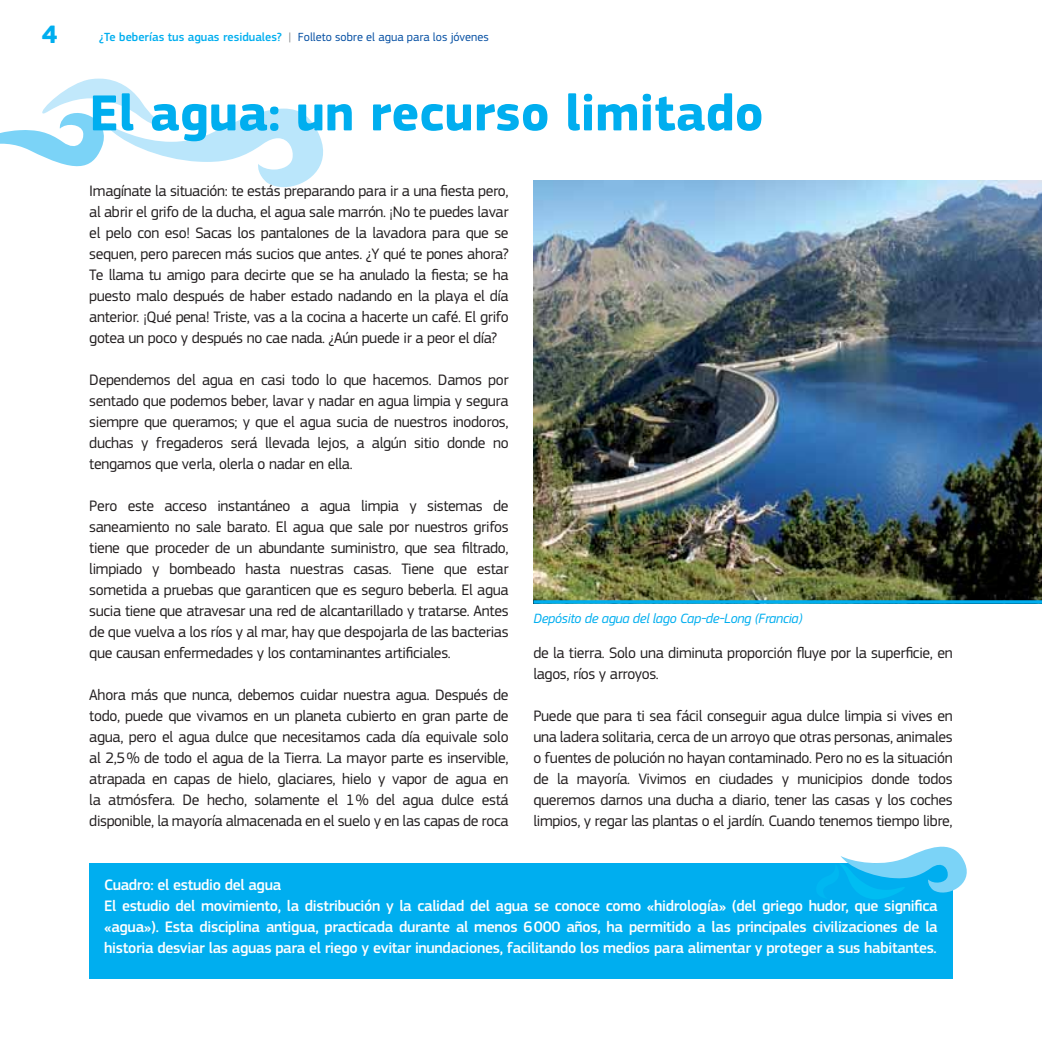
<style>
.page{position:relative;width:1042px;height:1042px;background:#fff}
.page>*{position:absolute;margin:0;border:0;box-sizing:border-box;transform-origin:0 0}
.t1{font:700 52.5px "EC Square Sans Pro";color:#00aeef}
.t2{font:700 26.25px "EC Square Sans Pro";color:#00aeef}
.t3{font:15.75px/21px "EC Square Sans Pro";letter-spacing:-.02em;color:#231f20;text-align:justify}
.t4{font:500 15.75px/21px "EC Square Sans Pro";letter-spacing:-.02em;color:#fff}
.t5{font:italic 14px "EC Square Sans Pro";letter-spacing:-.02em;color:#00aeef}
.t6{font:12.25px "EC Square Sans Pro";color:#034ea2}
.s1{font-weight:500;color:#00aeef}
.s2{color:#808285}
</style>
<div class="page">
<svg style="left:0;top:79px;width:323px;height:108px"></svg>
<div style="left:89px;top:863px;width:863px;height:116px;background:#00aeef"></div>
<svg style="left:840px;top:846px;width:127px;height:53px"></svg>
<img style="left:533px;top:181px;width:509px;height:419px">
<svg style="left:533px;top:600px;width:509px;height:4px"></svg>
<h2 class="t2" style="left:42px;top:24px;width:17px">4</h2>
<p class="t6" style="left:99px;top:32px;width:391px"><span class="s1">¿Te beberías tus aguas residuales?</span> <span class="s2">|</span> Folleto sobre el agua para los jóvenes</p>
<h1 class="t1" style="left:89px;top:93px;width:676px">El agua: un recurso limitado</h1>
<p class="t3" style="left:89px;top:182px;width:421px">Imagínate la situación: te estás preparando para ir a una fiesta pero, al abrir el grifo de la ducha, el agua sale marrón. ¡No te puedes lavar el pelo con eso! Sacas los pantalones de la lavadora para que se sequen, pero parecen más sucios que antes. ¿Y qué te pones ahora?<br>Te llama tu amigo para decirte que se ha anulado la fiesta; se ha puesto malo después de haber estado nadando en la playa el día anterior. ¡Qué pena! Triste, vas a la cocina a hacerte un café. El grifo gotea un poco y después no cae nada. ¿Aún puede ir a peor el día?</p>
<p class="t3" style="left:89px;top:371px;width:421px">Dependemos del agua en casi todo lo que hacemos. Damos por sentado que podemos beber, lavar y nadar en agua limpia y segura siempre que queramos; y que el agua sucia de nuestros inodoros, duchas y fregaderos será llevada lejos, a algún sitio donde no tengamos que verla, olerla o nadar en ella.</p>
<p class="t3" style="left:89px;top:497px;width:421px">Pero este acceso instantáneo a agua limpia y sistemas de saneamiento no sale barato. El agua que sale por nuestros grifos tiene que proceder de un abundante suministro, que sea filtrado, limpiado y bombeado hasta nuestras casas. Tiene que estar sometida a pruebas que garanticen que es seguro beberla. El agua sucia tiene que atravesar una red de alcantarillado y tratarse. Antes de que vuelva a los ríos y al mar, hay que despojarla de las bacterias que causan enfermedades y los contaminantes artificiales.</p>
<p class="t3" style="left:89px;top:686px;width:421px">Ahora más que nunca, debemos cuidar nuestra agua. Después de todo, puede que vivamos en un planeta cubierto en gran parte de agua, pero el agua dulce que necesitamos cada día equivale solo al 2,5 % de todo el agua de la Tierra. La mayor parte es inservible, atrapada en capas de hielo, glaciares, hielo y vapor de agua en la atmósfera. De hecho, solamente el 1 % del agua dulce está disponible, la mayoría almacenada en el suelo y en las capas de roca</p>
<p class="t5" style="left:533px;top:612px;width:271px">Depósito de agua del lago Cap-de-Long (Francia)</p>
<p class="t3" style="left:533px;top:644px;width:421px">de la tierra. Solo una diminuta proporción fluye por la superficie, en lagos, ríos y arroyos.</p>
<p class="t3" style="left:533px;top:707px;width:421px">Puede que para ti sea fácil conseguir agua dulce limpia si vives en una ladera solitaria, cerca de un arroyo que otras personas, animales o fuentes de polución no hayan contaminado. Pero no es la situación de la mayoría. Vivimos en ciudades y municipios donde todos queremos darnos una ducha a diario, tener las casas y los coches limpios, y regar las plantas o el jardín. Cuando tenemos tiempo libre,</p>
<p class="t4" style="left:104px;top:876px;width:835px">Cuadro: el estudio del agua<br>El estudio del movimiento, la distribución y la calidad del agua se conoce como «hidrología» (del griego hudor, que significa «agua»). Esta disciplina antigua, practicada durante al menos 6 000 años, ha permitido a las principales civilizaciones de la historia desviar las aguas para el riego y evitar inundaciones, facilitando los medios para alimentar y proteger a sus habitantes.</p>
</div>
